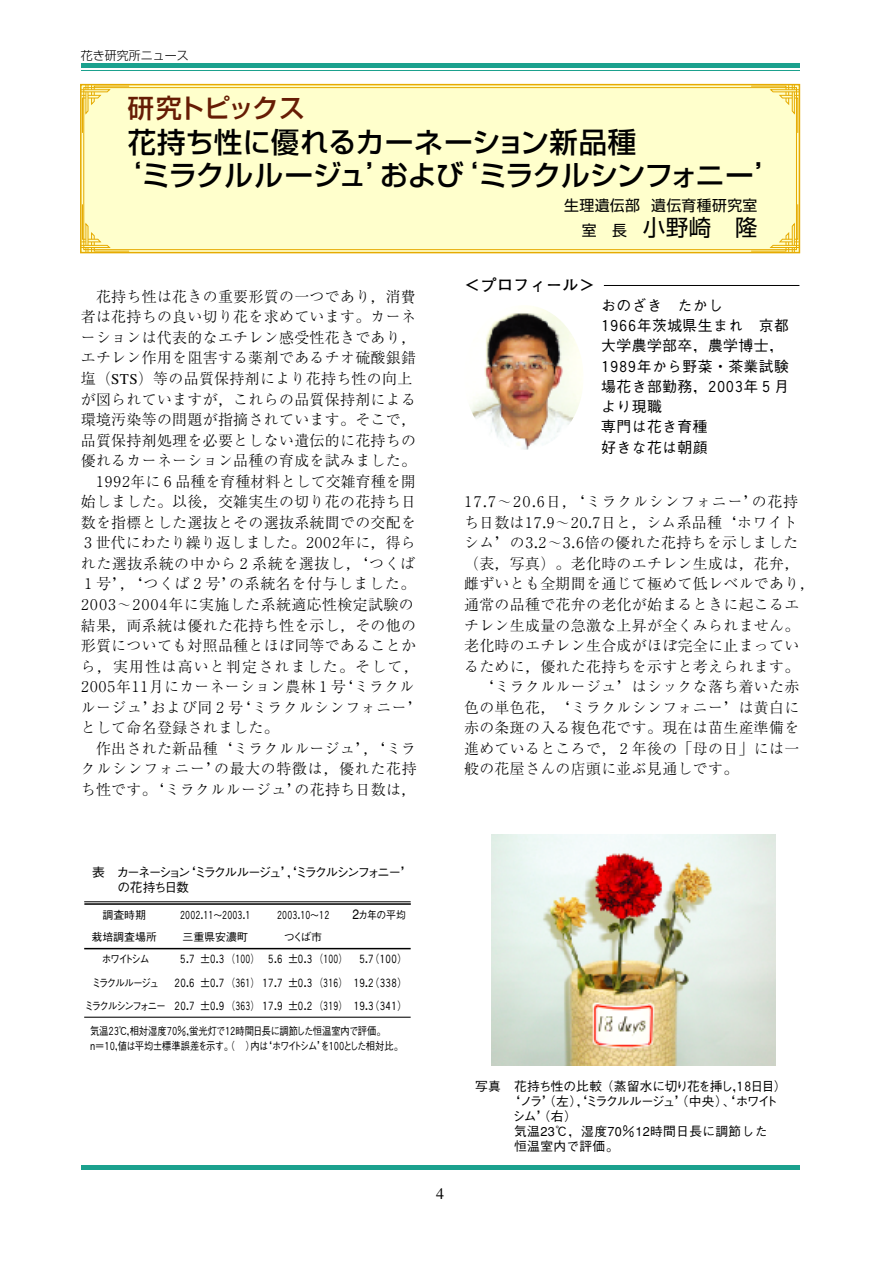
<style>
.page{position:relative;width:893px;height:1263px;background:#fff}
.page>*{position:absolute;margin:0;border:0;box-sizing:border-box;transform-origin:0 0}
.t1{font:500 28.5px/33px "Shin Go";letter-spacing:-.01em;color:#000}
.t2{font:500 26.25px "Shin Go";letter-spacing:-.04em;color:#661c04}
.t3{font:22.5px "Shin Go";color:#000}
.t4{font:700 15.9px "Futo Go B101";letter-spacing:.025em;color:#000}
.t5{font:300 15.9px "Ryumin";color:#000}
.t6{font:300 14.85px/20.5px "Ryumin";letter-spacing:.025em;color:#000}
.t7{font:500 14.85px/20.2px "Gothic BBB";letter-spacing:.025em;color:#000}
.t8{font:300 14.85px "Ryumin";letter-spacing:.045em;color:#000}
.t9{font:300 14.85px "Ryumin";letter-spacing:.05em;color:#000}
.t10{font:300 14.85px "Ryumin";letter-spacing:.085em;color:#000}
.t11{font:14.85px "Shin Go";letter-spacing:.025em;color:#000}
.t12{font:500 12.75px/14.9px "Gothic BBB";letter-spacing:-.17em;color:#000}
.t13{font:500 12.75px "Gothic BBB";letter-spacing:.025em;color:#000}
.t14{font:500 12.75px "Gothic BBB";letter-spacing:-.14em;color:#000}
.t15{font:500 12.75px "Gothic BBB";letter-spacing:-.06em;color:#000}
.t16{font:500 12.75px "Gothic BBB";letter-spacing:-.09em;color:#000}
.t17{font:300 12px "Shin Go";color:#000}
.t18{font:500 11.25px/23.2px "Gothic BBB";letter-spacing:-.43em;color:#000;scale:.9 1}
.t19{font:500 10.95px/15px "Gothic BBB";letter-spacing:-.08em;color:#000;scale:.85 1}
.t20{font:500 10.95px/23.2px "Gothic BBB";letter-spacing:-.175em;color:#000;text-align:center;scale:.9 1}
.t21{font:500 10.95px/22.5px "Gothic BBB";letter-spacing:-.425em;color:#000;text-align:center;scale:.82 1}
.t22{font:500 10.95px/22.5px "Gothic BBB";letter-spacing:-.43em;color:#000;text-align:center;scale:.82 1}
.t23{font:500 10.95px/22.5px "Gothic BBB";color:#000;text-align:center}
.t24{font:500 10.95px "Gothic BBB";letter-spacing:-.125em;color:#000;scale:.9 1}
.s1{font-size:14.85px}
.s2{font-size:13.5px}
</style>
<div class="page">
<div style="left:80px;top:84px;width:720px;height:169px;background:#ffc;border:2px solid #e6ab02"></div>
<svg style="left:81px;top:85px;width:49px;height:48px"></svg>
<svg style="left:751px;top:85px;width:49px;height:48px"></svg>
<svg style="left:81px;top:204px;width:49px;height:48px"></svg>
<svg style="left:751px;top:204px;width:49px;height:48px"></svg>
<div style="left:84px;top:87px;width:713px;height:163px;border:1px solid #e6ab02"></div>
<hr style="left:81px;top:64px;width:718px;height:4px;background:#1ba18e">
<hr style="left:81px;top:70px;width:718px;height:1px;background:#1ba18e">
<hr style="left:81px;top:1165px;width:718px;height:4px;background:#1ba18e">
<hr style="left:604px;top:285px;width:195px;height:1px;background:#000">
<img style="left:492px;top:834px;width:283px;height:232px">
<hr style="left:84px;top:903px;width:327px;height:2px;background:#000">
<hr style="left:84px;top:948px;width:327px;height:1px;background:#000">
<hr style="left:84px;top:1017px;width:327px;height:1px;background:#000">
<hr style="left:84px;top:901px;width:327px;height:1px;background:#000">
<img style="left:464px;top:305px;width:119px;height:145px;border-radius:50%">
<p class="t17" style="left:81px;top:48px;width:109px">花き研究所ニュース</p>
<h2 class="t2" style="left:128px;top:91px;width:179px">研究トピックス</h2>
<h1 class="t1" style="left:113px;top:124px;width:673px;text-indent:15px">花持ち性に優れるカーネーション新品種<br>‘ミラクルルージュ’および‘ミラクルシンフォニー’</h1>
<p class="t11" style="left:564px;top:195px;width:195px">生理遺伝部 遺伝育種研究室</p>
<h3 class="t3" style="left:582px;top:213px;width:177px"><span class="s1">室長</span>小野崎隆</h3>
<p class="t6" style="left:96px;top:287px;width:321px">花持ち性は花きの重要形質の一つであり，消費</p>
<p class="t6" style="left:81px;top:308px;width:337px">者は花持ちの良い切り花を求めています。カーネ</p>
<p class="t6" style="left:81px;top:328px;width:337px">ーションは代表的なエチレン感受性花きであり，</p>
<p class="t6" style="left:81px;top:349px;width:337px">エチレン作用を阻害する薬剤であるチオ硫酸銀錯</p>
<p class="t6" style="left:81px;top:369px;width:333px">塩（STS）等の品質保持剤により花持ち性の向上</p>
<p class="t6" style="left:81px;top:390px;width:337px">が図られていますが，これらの品質保持剤による</p>
<p class="t6" style="left:81px;top:410px;width:337px">環境汚染等の問題が指摘されています。そこで，</p>
<p class="t6" style="left:81px;top:431px;width:337px">品質保持剤処理を必要としない遺伝的に花持ちの</p>
<p class="t6" style="left:81px;top:452px;width:337px">優れるカーネーション品種の育成を試みました。</p>
<p class="t6" style="left:93px;top:472px;width:325px">１９９２年に６品種を育種材料として交雑育種を開</p>
<p class="t6" style="left:81px;top:493px;width:337px">始しました。以後，交雑実生の切り花の花持ち日</p>
<p class="t6" style="left:81px;top:513px;width:337px">数を指標とした選抜とその選抜系統間での交配を</p>
<p class="t6" style="left:81px;top:534px;width:337px">３世代にわたり繰り返しました。２００２年に，得ら</p>
<p class="t8" style="left:81px;top:555px;width:336px">れた選抜系統の中から２系統を選抜し，‘つくば</p>
<p class="t8" style="left:81px;top:576px;width:336px">１号’，‘つくば２号’の系統名を付与しました。</p>
<p class="t6" style="left:78px;top:595px;width:337px">２００３～２００４年に実施した系統適応性検定試験の</p>
<p class="t6" style="left:81px;top:616px;width:337px">結果，両系統は優れた花持ち性を示し，その他の</p>
<p class="t6" style="left:81px;top:637px;width:337px">形質についても対照品種とほぼ同等であることか</p>
<p class="t10" style="left:81px;top:658px;width:339px">ら，実用性は高いと判定されました。そして，</p>
<p class="t6" style="left:78px;top:678px;width:338px">２００５年１１月にカーネーション農林１号‘ミラクル</p>
<p class="t8" style="left:81px;top:699px;width:343px">ルージュ’および同２号‘ミラクルシンフォニー’</p>
<p class="t6" style="left:81px;top:719px;width:199px">として命名登録されました。</p>
<p class="t6" style="left:96px;top:739px;width:322px">作出された新品種‘ミラクルルージュ’，‘ミラ</p>
<p class="t9" style="left:81px;top:761px;width:337px">クルシンフォニー’の最大の特徴は，優れた花持</p>
<p class="t6" style="left:81px;top:780px;width:337px">ち性です。‘ミラクルルージュ’の花持ち日数は，</p>
<p class="t4" style="left:464px;top:276px;width:132px">＜プロフィール＞</p>
<p class="t7" style="left:598px;top:296px;width:192px">おのざき たかし<br>１９６６年茨城県生まれ 京都大学農学部卒，農学博士，<br>１９８９年から野菜・茶業試験場花き部勤務，２００３年５月より現職<br>専門は花き育種<br>好きな花は朝顔</p>
<p class="t6" style="left:461px;top:493px;width:355px">１７．７～２０．６日，‘ミラクルシンフォニー’の花持ち日数は１７．９～２０．７日と，シム系品種‘ホワイト<br>シム’の３．２～３．６倍の優れた花持ちを示しました<br>（表，写真）。老化時のエチレン生成は，花弁，雌ずいとも全期間を通じて極めて低レベルであり，通常の品種で花弁の老化が始まるときに起こるエチレン生成量の急激な上昇が全くみられません。老化時のエチレン生合成がほぼ完全に止まっているために，優れた花持ちを示すと考えられます。</p>
<p class="t6" style="left:464px;top:678px;width:337px;text-align:justify;text-indent:15px">‘ミラクルルージュ’はシックな落ち着いた赤色の単色花，‘ミラクルシンフォニー’は黄白に赤の条斑の入る複色花です。現在は苗生産準備を進めているところで，２年後の「母の日」には一般の花屋さんの店頭に並ぶ見通しです。</p>
<p class="t12" style="left:117px;top:865px;width:298px;text-indent:-25px">表 カーネーション‘ミラクルルージュ’‘，ミラクルシンフォニー’の花持ち日数</p>
<p class="t23" style="left:91px;top:903px;width:67px">調査時期<br>栽培調査場所</p>
<p class="t21" style="left:178px;top:903px;width:92px">２００２．１１～２００３．１三重県安濃町</p>
<p class="t22" style="left:275px;top:903px;width:70px">２００３．１０～１２つくば市</p>
<p class="t24" style="left:352px;top:908px;width:61px"><span class="s2">2</span>カ年の平均</p>
<p class="t20" style="left:84px;top:948px;width:92px">ホワイトシム<br>ミラクルルージュ<br>ミラクルシンフォニー</p>
<p class="t18" style="left:172px;top:948px;width:263px;text-indent:6px">５．７ ±０．３（１００）<br>２０．６ ±０．７（３６１）１７．７ ±０．３（３１６）１９．２（３３８）<br>２０．７ ±０．９（３６３）１７．９ ±０．２（３１９）１９．３（３４１）</p>
<p class="t18" style="left:266px;top:948px;width:92px">５．６ ±０．３（１００）</p>
<p class="t18" style="left:357px;top:948px;width:57px">５．７（１００）</p>
<p class="t19" style="left:90px;top:1024px;width:370px">気温２３℃，相対湿度７０％，蛍光灯で１２時間日長に調節した恒温室内で評価。<br>n＝１０，値は平均±標準誤差を示す。（ ）内は‘ホワイトシム’を１００とした相対比。</p>
<p class="t5" style="left:436px;top:1185px;width:9px">4</p>
<p class="t15" style="left:475px;top:1079px;width:313px">写真 花持ち性の比較（蒸留水に切り花を挿し，１８日目）</p>
<p class="t14" style="left:508px;top:1094px;width:272px">‘ノラ’（左）‘，ミラクルルージュ’（中央）、‘ ホワイト</p>
<p class="t16" style="left:513px;top:1109px;width:66px">シム’（右）</p>
<p class="t13" style="left:514px;top:1124px;width:255px">気温23℃，湿度70％12時間日長に調節した</p>
<p class="t13" style="left:514px;top:1139px;width:106px">恒温室内で評価。</p>
</div>
